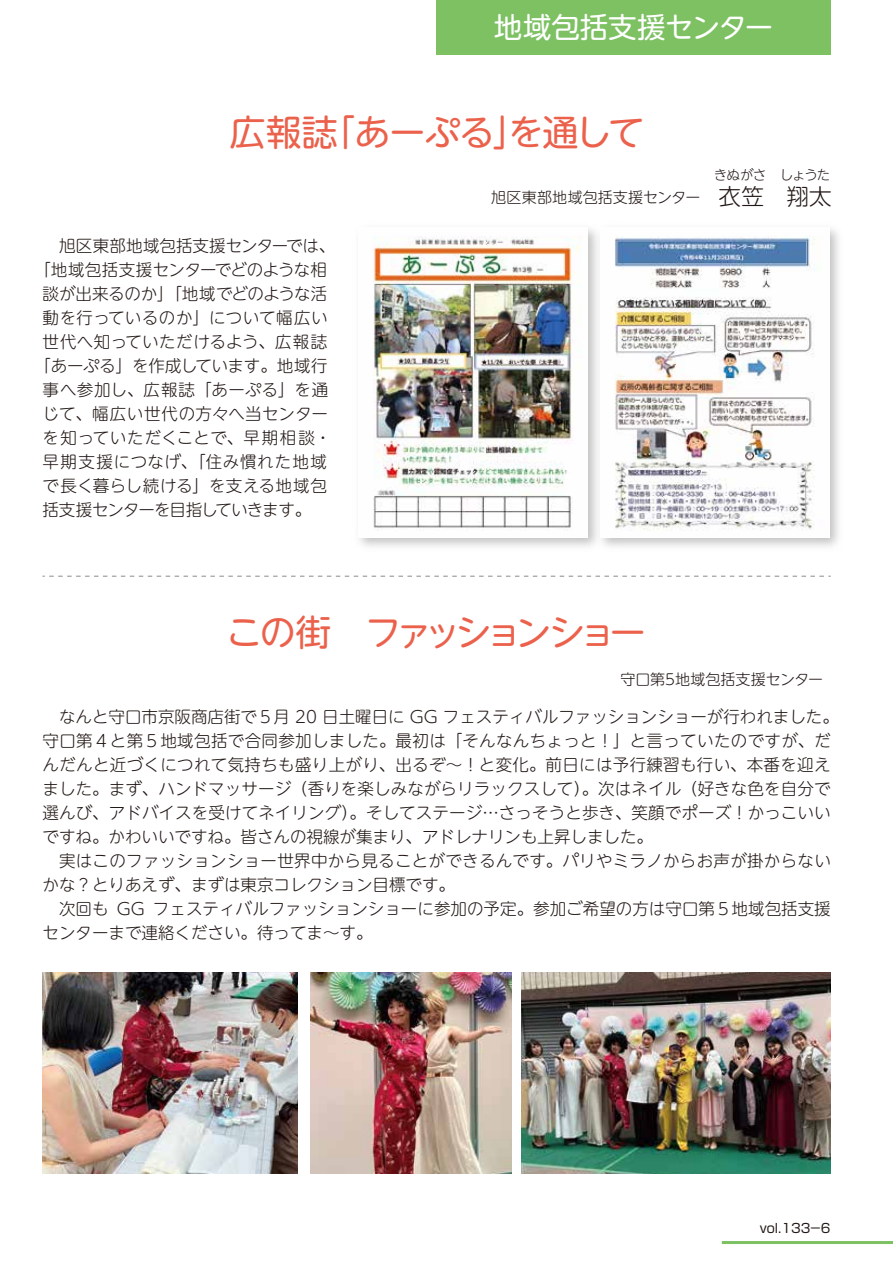
<style>
.page{position:relative;width:893px;height:1263px;background:#fff}
.page>*{position:absolute;margin:0;border:0;box-sizing:border-box;transform-origin:0 0}
.t1{font:36px "UD Shin M Go Pro";letter-spacing:-.04em;color:#eb614b}
.t2{font:36px "UD Shin M Go Pro";letter-spacing:-.15em;color:#eb614b}
.t3{font:28.5px "UD Shin M Go Pro";letter-spacing:-.01em;color:#fff}
.t4{font:300 16.5px/24px "UD Shin M Go Pro";letter-spacing:.005em;color:#221815}
.t5{font:300 16.5px "UD Shin M Go Pro";letter-spacing:.03em;color:#221815}
.t6{font:300 16.5px "UD Shin M Go Pro";letter-spacing:.025em;color:#221815}
.t7{font:300 16.5px "UD Shin M Go Pro";letter-spacing:-.02em;color:#221815}
.t8{font:300 16.5px "UD Shin M Go Pro";letter-spacing:-.015em;color:#221815}
.t9{font:300 16.5px "UD Shin M Go Pro";letter-spacing:.045em;color:#221815}
.t10{font:300 16.5px "UD Shin M Go Pro";letter-spacing:.055em;color:#221815}
.t11{font:300 16.5px "UD Shin M Go Pro";letter-spacing:-.05em;color:#221815}
.t12{font:300 15px "UD Shin M Go Pro";color:#221815}
.t13{font:300 13.5px "UD Shin M Go Pro";letter-spacing:-.07em;color:#221815}
.t14{font:12.75px "Shin Go Pr 5";color:#221815}
.s1{font-size:22.5px}
</style>
<div class="page">
<hr style="left:722px;top:1241px;width:171px;height:3px;background:#7dc163">
<div style="left:437px;top:0;width:394px;height:54px;background:#7dc163"></div>
<svg style="left:43px;top:576px;width:788px;height:1px"></svg>
<img style="left:372px;top:235px;width:210px;height:296px">
<img style="left:601px;top:228px;width:229px;height:309px">
<img style="left:43px;top:973px;width:254px;height:200px">
<img style="left:522px;top:973px;width:309px;height:200px">
<img style="left:310px;top:973px;width:201px;height:200px">
<h2 class="t3" style="left:494px;top:4px;width:281px">地域包括支援センター</h2>
<h1 class="t1" style="left:230px;top:103px;width:416px">広報誌「あーぷる」を通して</h1>
<p class="t12" style="left:491px;top:185px;width:342px">旭区東部地域包括支援センター <span class="s1">衣笠　翔太</span></p>
<p class="t13" style="left:714px;top:164px;width:118px">きぬがさ　しょうた</p>
<p class="t4" style="left:43px;top:232px;width:294px">　旭区東部地域包括支援センターでは、</p>
<p class="t7" style="left:34px;top:256px;width:294px">「地域包括支援センターでどのような相</p>
<p class="t8" style="left:43px;top:280px;width:286px">談が出来るのか」「地域でどのような活</p>
<p class="t5" style="left:43px;top:304px;width:287px">動を行っているのか」について幅広い</p>
<p class="t6" style="left:43px;top:328px;width:286px">世代へ知っていただけるよう、広報誌</p>
<p class="t4" style="left:34px;top:352px;width:295px">「あーぷる」を作成しています。地域行</p>
<p class="t5" style="left:43px;top:376px;width:287px">事へ参加し、広報誌「あーぷる」を通</p>
<p class="t4" style="left:43px;top:400px;width:287px">じて、幅広い世代の方々へ当センター</p>
<p class="t9" style="left:43px;top:424px;width:290px">を知っていただくことで、早期相談・</p>
<p class="t10" style="left:43px;top:448px;width:286px">早期支援につなげ、「住み慣れた地域</p>
<p class="t6" style="left:43px;top:472px;width:286px">で長く暮らし続ける」を支える地域包</p>
<p class="t11" style="left:43px;top:496px;width:270px">括支援センターを目指していきます。</p>
<h1 class="t2" style="left:226px;top:603px;width:421px">この街　ファッションショー</h1>
<p class="t12" style="left:620px;top:667px;width:204px">守口第5地域包括支援センター</p>
<p class="t4" style="left:43px;top:703px;width:798px">　なんと守口市京阪商店街で５月 20 日土曜日に GG フェスティバルファッションショーが行われました。守口第４と第５地域包括で合同参加しました。最初は「そんなんちょっと！」と言っていたのですが、だんだんと近づくにつれて気持ちも盛り上がり、出るぞ～！と変化。前日には予行練習も行い、本番を迎えました。まず、ハンドマッサージ（香りを楽しみながらリラックスして）。次はネイル（好きな色を自分で選んび、アドバイスを受けてネイリング）。そしてステージ…さっそうと歩き、笑顔でポーズ！かっこいいですね。かわいいですね。皆さんの視線が集まり、アドレナリンも上昇しました。<br>　実はこのファッションショー世界中から見ることができるんです。パリやミラノからお声が掛からないかな？とりあえず、まずは東京コレクション目標です。<br>　次回も GG フェスティバルファッションショーに参加の予定。参加ご希望の方は守口第５地域包括支援センターまで連絡ください。待ってま～す。</p>
<p class="t14" style="left:760px;top:1218px;width:72px">vol.133－6</p>
</div>
